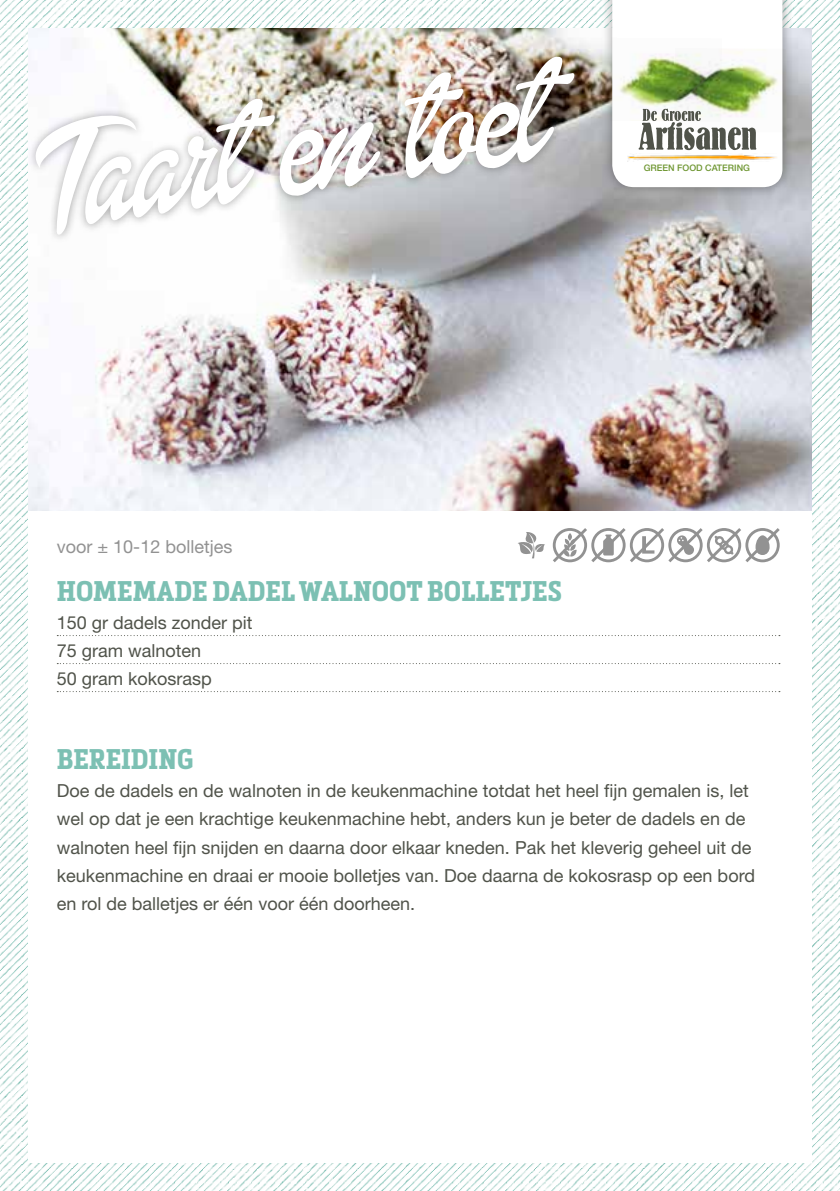
<style>
.page{position:relative;width:840px;height:1191px;background:#fff}
.page>*{position:absolute;margin:0;border:0;box-sizing:border-box;transform-origin:0 0}
.t1{font:150px "Dollie Script Personal Use";color:#fff}
.t2{font:700 28px "Metronic Slab Narrow";color:#7cc0b3}
.t3{font:18px/28px "Helvetica Neue LT Std";color:#50534a}
.t4{font:18px "Helvetica Neue LT Std";color:#929292}
.t5{font:500 9px "Helvetica Neue LT Std";color:#6e9631}
</style>
<div class="page">
<img style="left:0;top:0;width:839px;height:1191px">
<div style="left:28px;top:28px;width:783px;height:1134px;background:#fff"></div>
<img style="left:28px;top:28px;width:783px;height:482px">
<div style="left:26px;top:47px;width:556px;height:196px;background:#000;opacity:.35"></div>
<svg style="left:57px;top:635px;width:722px;height:1px"></svg>
<svg style="left:57px;top:663px;width:722px;height:1px"></svg>
<svg style="left:57px;top:691px;width:722px;height:1px"></svg>
<div style="left:601px;top:0;width:192px;height:198px;background:#000;opacity:.35"></div>
<img style="left:609px;top:37px;width:3px;height:85px">
<img style="left:782px;top:48px;width:3px;height:84px">
<img style="left:782px;top:153px;width:5px;height:9px">
<svg style="left:612px;top:0;width:170px;height:187px"></svg>
<svg style="left:518px;top:528px;width:262px;height:35px"></svg>
<h1 class="t1" style="left:20px;top:98px;width:519px;rotate:-8deg">Taart en toet</h1>
<p class="t5" style="left:643px;top:163px;width:108px">GREEN FOOD CATERING</p>
<p class="t4" style="left:57px;top:535px;width:177px">voor ± 10-12 bolletjes</p>
<h2 class="t2" style="left:57px;top:575px;width:506px">HOMEMADE DADEL WALNOOT BOLLETJES</h2>
<p class="t3" style="left:57px;top:609px;width:197px">150 gr dadels zonder pit<br>75 gram walnoten<br>50 gram kokosrasp</p>
<h2 class="t2" style="left:57px;top:743px;width:138px">BEREIDING</h2>
<p class="t3" style="left:57px;top:777px;width:699px">Doe de dadels en de walnoten in de keukenmachine totdat het heel fijn gemalen is, let wel op dat je een krachtige keukenmachine hebt, anders kun je beter de dadels en de walnoten heel fijn snijden en daarna door elkaar kneden. Pak het kleverig geheel uit de keukenmachine en draai er mooie bolletjes van. Doe daarna de kokosrasp op een bord en rol de balletjes er één voor één doorheen.</p>
</div>
